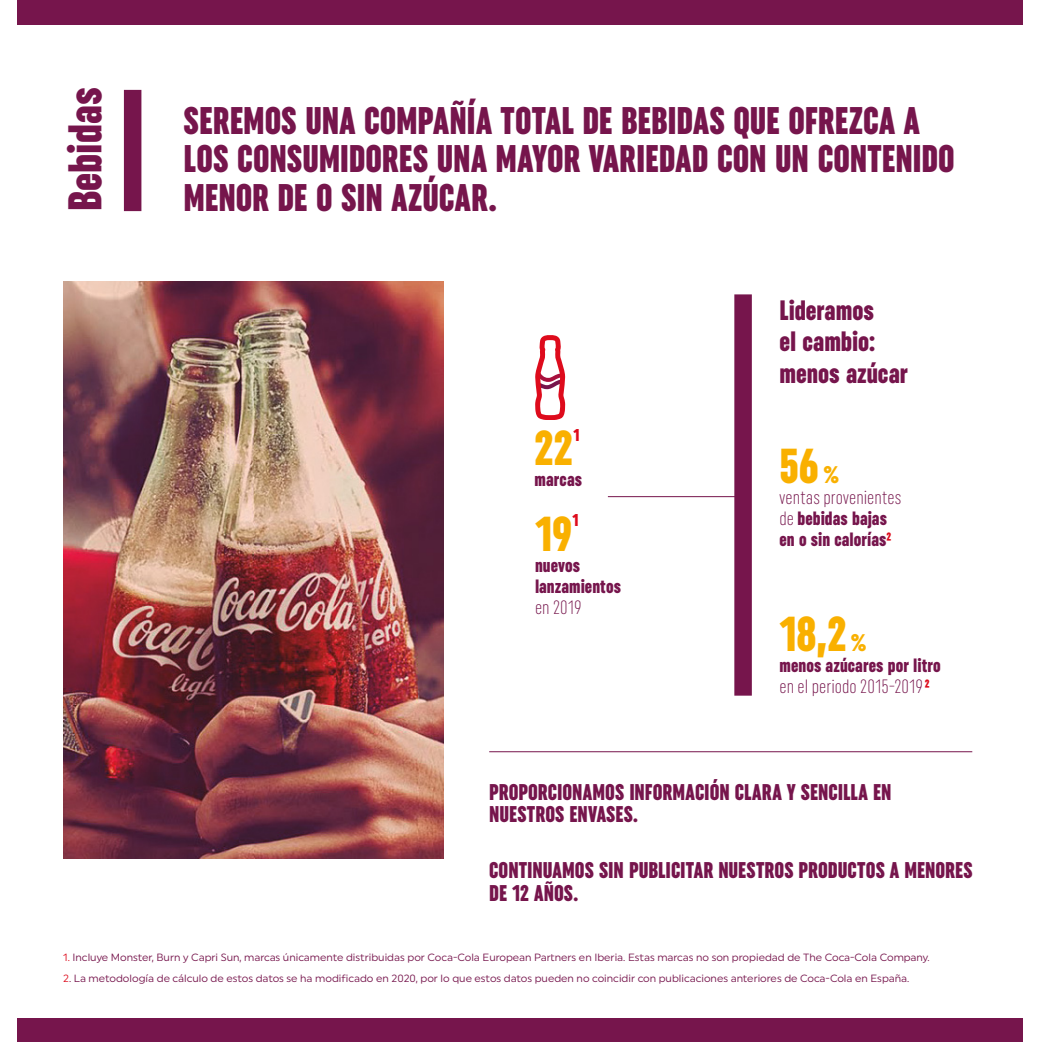
<style>
.page{position:relative;width:1042px;height:1042px;background:#76154c}
.page>*{position:absolute;margin:0;border:0;box-sizing:border-box;transform-origin:0 0}
.t1{font:900 extra-condensed 49px "Uniform";letter-spacing:-.01em;color:#f9b000}
.t2{font:900 extra-condensed 47.25px "Uniform";color:#76154c}
.t3{font:900 extra-condensed 38.5px/38.5px "Uniform";letter-spacing:-.005em;color:#76154c}
.t4{font:900 extra-condensed 28px/31.5px "Uniform";color:#76154c}
.t5{font:900 extra-condensed 22.75px/22.8px "Uniform";color:#76154c}
.t6{font:900 extra-condensed 19.25px/21px "Uniform";letter-spacing:.005em;color:#76154c}
.t7{font:300 extra-condensed 19.25px "Uniform";letter-spacing:.005em;color:#76154c}
.t8{font:10.5px "Uniform";color:#76154c}
.s1{font-size:28px}
.s2{font-weight:300}
.s3{color:#de0b1c}
</style>
<div class="page">
<div style="left:0;top:25px;width:1042px;height:992px;background:#fff"></div>
<img style="left:63px;top:282px;width:380px;height:577px">
<div style="left:124px;top:90px;width:17px;height:121px;background:#76154c"></div>
<hr style="left:489px;top:751px;width:483px;height:1px;background:#76154c">
<div style="left:734px;top:294px;width:18px;height:401px;background:#76154c"></div>
<hr style="left:608px;top:496px;width:133px;height:1px;background:#76154c">
<svg style="left:535px;top:335px;width:30px;height:85px"></svg>
<div style="left:1024px;top:0;width:18px;height:1042px;background:#fff"></div>
<div style="left:0;top:0;width:17px;height:1042px;background:#fff"></div>
<h2 class="t2" style="left:58px;top:211px;width:125px;rotate:-90deg">Bebidas</h2>
<h3 class="t3" style="left:184px;top:101px;width:772px">SEREMOS UNA COMPAÑÍA TOTAL DE BEBIDAS QUE OFREZCA A<br>LOS CONSUMIDORES UNA MAYOR VARIEDAD CON UN CONTENIDO</h3>
<h3 class="t3" style="left:184px;top:178px;width:315px">MENOR DE O SIN AZÚCAR.</h3>
<h1 class="t1" style="left:535px;top:420px;width:47px">22<sup>¹</sup></h1>
<h3 class="t6" style="left:535px;top:469px;width:49px">marcas</h3>
<h1 class="t1" style="left:535px;top:506px;width:45px">19<sup>¹</sup></h1>
<h3 class="t6" style="left:535px;top:554px;width:88px">nuevos lanzamientos</h3>
<h3 class="t7" style="left:535px;top:595px;width:48px">en 2019</h3>
<h3 class="t4" style="left:779px;top:294px;width:130px">Lideramos<br>el cambio: menos azúcar</h3>
<h1 class="t1" style="left:779px;top:437px;width:61px">56<span class="s1">%</span></h1>
<h3 class="t6" style="left:779px;top:486px;width:123px"><span class="s2">ventas provenientes de</span> bebidas bajas en o sin calorías<span class="s3">²</span></h3>
<h1 class="t1" style="left:779px;top:606px;width:88px">18,2 <span class="s1">%</span></h1>
<h3 class="t6" style="left:779px;top:655px;width:163px">menos azúcares por litro <span class="s2">en el periodo 2015-2019</span><span class="s3">²</span></h3>
<h3 class="t5" style="left:489px;top:780px;width:404px">PROPORCIONAMOS INFORMACIÓN CLARA Y SENCILLA EN<br>NUESTROS ENVASES.</h3>
<h3 class="t5" style="left:489px;top:858px;width:485px">CONTINUAMOS SIN PUBLICITAR NUESTROS PRODUCTOS A MENORES<br>DE 12 AÑOS.</h3>
<p class="t8" style="left:63px;top:951px;width:868px"><span class="s3">1.</span> Incluye Monster, Burn y Capri Sun, marcas únicamente distribuidas por Coca-Cola European Partners en Iberia. Estas marcas no son propiedad de The Coca-Cola Company.</p>
<p class="t8" style="left:63px;top:972px;width:848px"><span class="s3">2</span>. La metodología de cálculo de estos datos se ha modificado en 2020, por lo que estos datos pueden no coincidir con publicaciones anteriores de Coca-Cola en España.</p>
</div>
